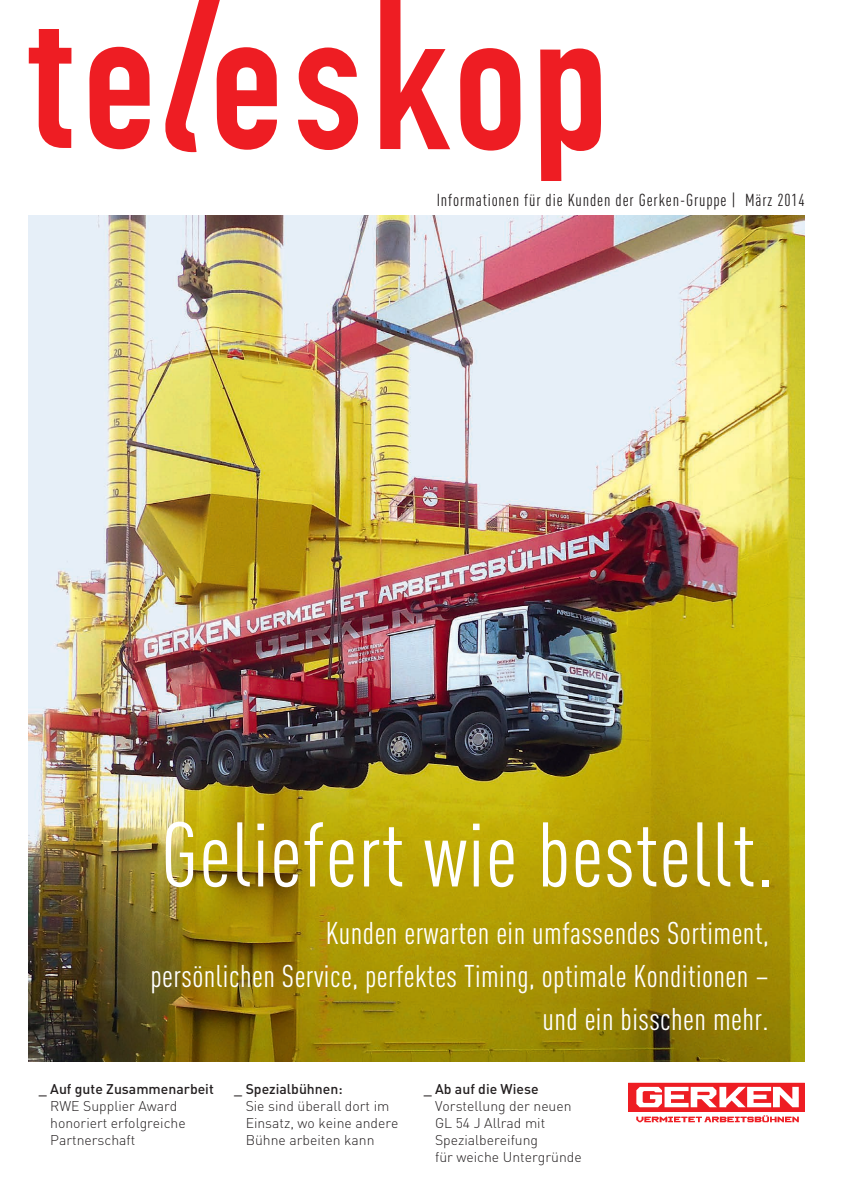
<style>
.page{position:relative;width:843px;height:1191px;background:#fff}
.page>*{position:absolute;margin:0;border:0;box-sizing:border-box;transform-origin:0 0}
.t1{font:90px "DIN Cond";letter-spacing:.015em;color:#fff}
.t2{font:31px/43.1px "DIN Cond";letter-spacing:.015em;color:#fff;text-align:right}
.t3{font:17.2px "DIN Cond";letter-spacing:.05em;color:#231f20}
.t4{font:300 14px/17px "DIN";color:#231f20}
.t5{font:500 14px "DIN";color:#231f20}
</style>
<div class="page">
<img style="left:29px;top:215px;width:775px;height:845px">
<svg style="left:29px;top:29px;width:42px;height:119px"></svg>
<svg style="left:89px;top:47px;width:61px;height:102px"></svg>
<svg style="left:165px;top:0;width:112px;height:152px"></svg>
<svg style="left:298px;top:47px;width:60px;height:103px"></svg>
<svg style="left:380px;top:0;width:70px;height:149px"></svg>
<svg style="left:460px;top:48px;width:60px;height:103px"></svg>
<svg style="left:540px;top:48px;width:61px;height:132px"></svg>
<div style="left:628px;top:1082px;width:176px;height:29px;background:#ee1d23"></div>
<svg style="left:636px;top:1115px;width:162px;height:6px"></svg>
<hr style="left:628px;top:1111px;width:176px;height:1px;background:#ee1d23">
<svg style="left:636px;top:1086px;width:162px;height:21px"></svg>
<div style="left:447px;top:0;width:97px;height:29px;background:#fff"></div>
<p class="t3" style="left:436px;top:190px;width:369px">Informationen für die Kunden der Gerken-Gruppe | März 2014</p>
<h1 class="t1" style="left:161px;top:802px;width:615px">Geliefert wie bestellt.</h1>
<h2 class="t2" style="left:150px;top:910px;width:619px">Kunden erwarten ein umfassendes Sortiment,<br>persönlichen Service, perfektes Timing, optimale Konditionen – und ein bisschen mehr.</h2>
<p class="t5" style="left:39px;top:1079px;width:176px">_ Auf gute Zusammenarbeit</p>
<p class="t4" style="left:50px;top:1096px;width:137px">RWE Supplier Award honoriert erfolgreiche<br>Partnerschaft</p>
<p class="t5" style="left:234px;top:1079px;width:110px">_ Spezialbühnen:</p>
<p class="t4" style="left:246px;top:1096px;width:154px">Sie sind überall dort im<br>Einsatz, wo keine andere<br>Bühne arbeiten kann</p>
<p class="t5" style="left:423px;top:1079px;width:116px">_ Ab auf die Wiese</p>
<p class="t4" style="left:435px;top:1096px;width:148px">Vorstellung der neuen<br>GL 54 J Allrad mit<br>Spezialbereifung<br>für weiche Untergründe</p>
</div>
